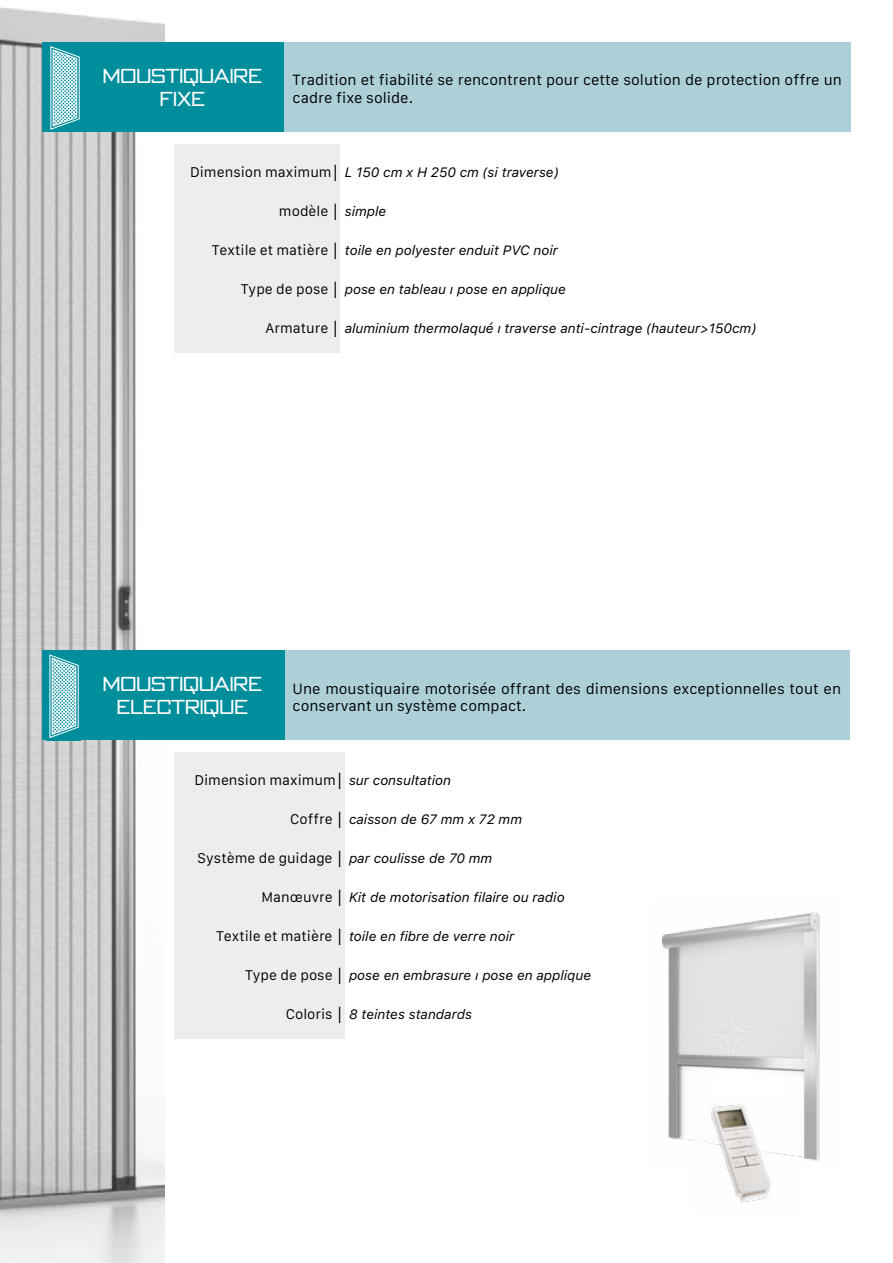
<style>
.page{position:relative;width:893px;height:1263px;background:#fff}
.page>*{position:absolute;margin:0;border:0;box-sizing:border-box;transform-origin:0 0}
.t1{font:300 18px/22.5px "OPTI Bank Gothic";color:#fff;text-align:center}
.t2{font:14.25px/17.1px "Galvji";color:#000}
.t3{font:italic 13.5px "Galvji";color:#000}
.t4{font:13.5px "Galvji";color:#000}
.s1{font-style:normal}
.s2{font-family:"Arial";font-style:normal}
.s3{font-family:"Arial"}
.s4{font-style:italic}
</style>
<div class="page">
<div style="left:284px;top:43px;width:566px;height:89px;background:#adcfd7"></div>
<div style="left:284px;top:651px;width:566px;height:89px;background:#adcfd7"></div>
<img style="left:0;top:7px;width:165px;height:1256px">
<div style="left:43px;top:43px;width:241px;height:89px;background:#008e9c"></div>
<div style="left:43px;top:651px;width:242px;height:89px;background:#008e9c"></div>
<div style="left:174px;top:145px;width:166px;height:208px;background:#ededed"></div>
<div style="left:174px;top:753px;width:170px;height:286px;background:#ededed"></div>
<svg style="left:50px;top:46px;width:30px;height:84px"></svg>
<svg style="left:49px;top:654px;width:30px;height:84px"></svg>
<img style="left:660px;top:912px;width:160px;height:249px">
<img style="left:692px;top:1093px;width:106px;height:113px">
<h1 class="t1" style="left:103px;top:64px;width:161px">MOUSTIQUAIRE<br>FIXE</h1>
<p class="t2" style="left:293px;top:72px;width:551px">Tradition et fiabilité se rencontrent pour cette solution de protection offre un cadre fixe solide.</p>
<p class="t3" style="left:190px;top:164px;width:369px"><span class="s1">Dimension maximum</span><span class="s2">│</span> L 150 cm x H 250 cm (si traverse)</p>
<p class="t4" style="left:279px;top:203px;width:108px">modèle <span class="s3">│</span> <span class="s4">simple</span></p>
<p class="t3" style="left:212px;top:242px;width:347px"><span class="s1">Textile et matière</span> <span class="s2">│</span> toile en polyester enduit PVC noir</p>
<p class="t3" style="left:241px;top:281px;width:326px"><span class="s1">Type de pose</span> <span class="s2">│</span> pose en tableau ı pose en applique</p>
<p class="t3" style="left:266px;top:320px;width:492px"><span class="s1">Armature</span> <span class="s2">│</span> aluminium thermolaqué ı traverse anti-cintrage (hauteur&gt;150cm)</p>
<h1 class="t1" style="left:103px;top:673px;width:161px">MOUSTIQUAIRE<br>ELECTRIQUE</h1>
<p class="t2" style="left:293px;top:680px;width:550px">Une moustiquaire motorisée offrant des dimensions exceptionnelles tout en conservant un système compact.</p>
<p class="t4" style="left:194px;top:772px;width:258px">Dimension maximum<span class="s3">│</span> <span class="s4">sur consultation</span></p>
<p class="t3" style="left:290px;top:811px;width:233px"><span class="s1">Coffre</span> <span class="s2">│</span> caisson de 67 mm x 72 mm</p>
<p class="t3" style="left:198px;top:850px;width:296px"><span class="s1">Système de guidage</span> <span class="s2">│</span> par coulisse de 70 mm</p>
<p class="t3" style="left:262px;top:889px;width:304px"><span class="s1">Manœuvre</span> <span class="s2">│</span> Kit de motorisation filaire ou radio</p>
<p class="t3" style="left:216px;top:928px;width:300px"><span class="s1">Textile et matière</span> <span class="s2">│</span> toile en fibre de verre noir</p>
<p class="t3" style="left:245px;top:967px;width:347px"><span class="s1">Type de pose</span> <span class="s2">│</span> pose en embrasure ı pose en applique</p>
<p class="t3" style="left:286px;top:1006px;width:188px"><span class="s1">Coloris</span> <span class="s2">│</span> 8 teintes standards</p>
</div>
